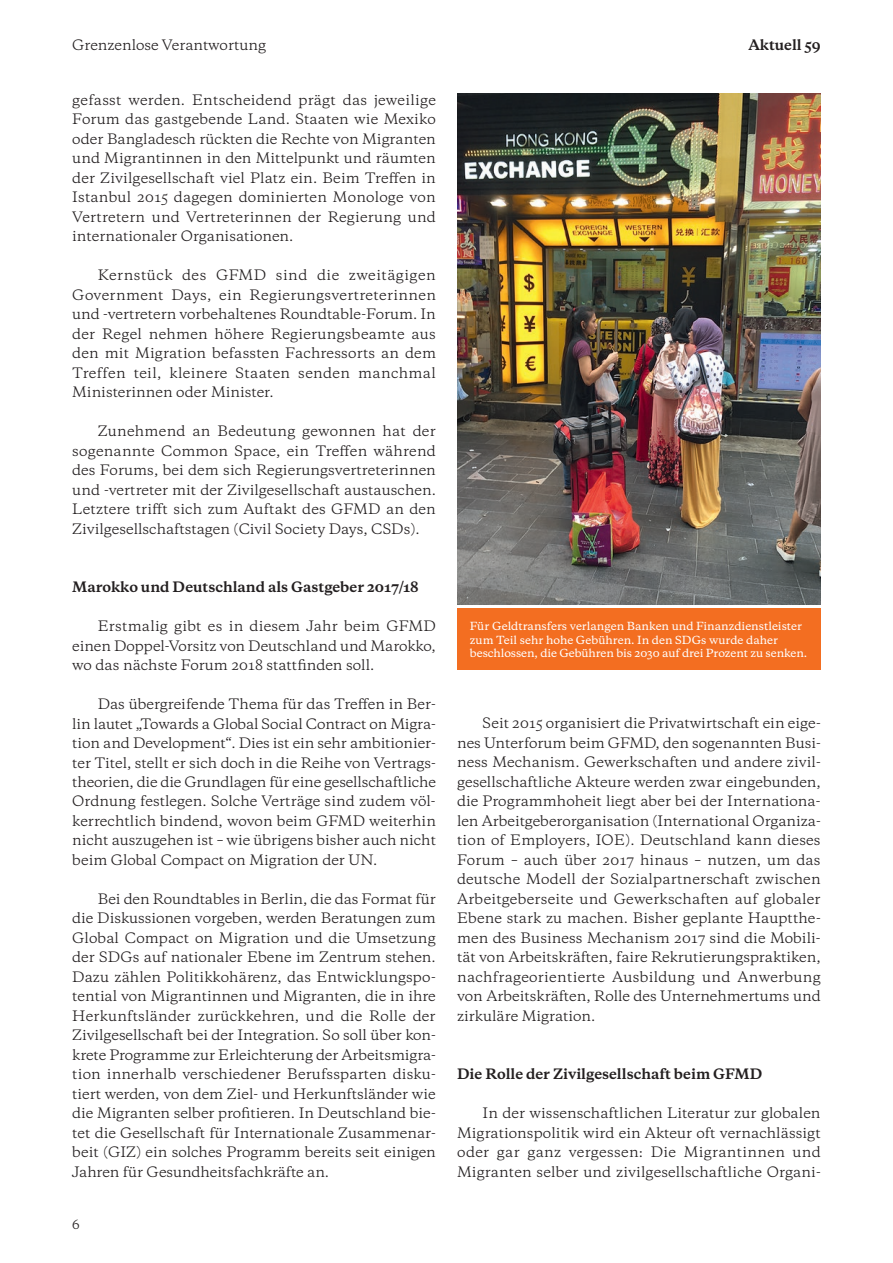
<style>
.page{position:relative;width:893px;height:1263px;background:#fff}
.page>*{position:absolute;margin:0;border:0;box-sizing:border-box;transform-origin:0 0}
.t1{font:13.5px/19.5px "Galaxie Copernicus";color:#231f20;text-align:justify}
.t2{font:700 13.5px "Galaxie Copernicus";color:#231f20}
.t3{font:12px "Galaxie Copernicus";color:#231f20}
.t4{font:500 10.5px/13.5px "Galaxie Copernicus";color:#fff}
</style>
<div class="page">
<img style="left:457px;top:94px;width:364px;height:510px">
<div style="left:457px;top:609px;width:364px;height:61px;background:#f36e21"></div>
<p class="t1" style="left:72px;top:35px;width:195px">Grenzenlose Verantwortung</p>
<p class="t2" style="left:748px;top:36px;width:74px">Aktuell 59</p>
<p class="t1" style="left:72px;top:90px;width:365px">gefasst werden. Entscheidend prägt das jeweilige Forum das gastgebende Land. Staaten wie Mexiko oder Bangladesch rückten die Rechte von Migranten und Migrantinnen in den Mittelpunkt und räumten der Zivilgesellschaft viel Platz ein. Beim Treffen in Istanbul 2015 dagegen dominierten Monologe von Vertretern und Vertreterinnen der Regierung und internationaler Organisationen.</p>
<p class="t1" style="left:72px;top:265px;width:365px;text-indent:26px">Kernstück des GFMD sind die zweitägigen Government Days, ein Regierungsvertreterinnen und -vertretern vorbehaltenes Roundtable-Forum. In der Regel nehmen höhere Regierungsbeamte aus den mit Migration befassten Fachressorts an dem Treffen teil, kleinere Staaten senden manchmal Ministerinnen oder Minister.</p>
<p class="t1" style="left:72px;top:421px;width:365px;text-indent:26px">Zunehmend an Bedeutung gewonnen hat der sogenannte Common Space, ein Treffen während des Forums, bei dem sich Regierungsvertreterinnen und -vertreter mit der Zivilgesellschaft austauschen.<br>Letztere trifft sich zum Auftakt des GFMD an den Zivilgesellschaftstagen (Civil Society Days, CSDs).</p>
<p class="t2" style="left:72px;top:578px;width:348px">Marokko und Deutschland als Gastgeber 2017/18</p>
<p class="t1" style="left:72px;top:616px;width:365px;text-indent:26px">Erstmalig gibt es in diesem Jahr beim GFMD einen Doppel-Vorsitz von Deutschland und Marokko, wo das nächste Forum 2018 stattfinden soll.</p>
<p class="t1" style="left:72px;top:694px;width:365px;text-indent:26px">Das übergreifende Thema für das Treffen in Ber&shy;lin lautet „Towards a Global Social Contract on Migra&shy;tion and Development“. Dies ist ein sehr ambitionier&shy;ter Titel, stellt er sich doch in die Reihe von Vertrags&shy;theorien, die die Grundlagen für eine gesellschaftliche Ordnung festlegen. Solche Verträge sind zudem völ&shy;kerrechtlich bindend, wovon beim GFMD weiterhin nicht auszugehen ist – wie übrigens bisher auch nicht beim Global Compact on Migration der UN.</p>
<p class="t1" style="left:72px;top:889px;width:365px;text-indent:26px">Bei den Roundtables in Berlin, die das Format für die Diskussionen vorgeben, werden Beratungen zum Global Compact on Migration und die Umsetzung der SDGs auf nationaler Ebene im Zentrum stehen.<br>Dazu zählen Politikkohärenz, das Entwicklungspo&shy;tential von Migrantinnen und Migranten, die in ihre Herkunftsländer zurückkehren, und die Rolle der Zivilgesellschaft bei der Integration. So soll über kon&shy;krete Programme zur Erleichterung der Arbeitsmigra&shy;tion innerhalb verschiedener Berufssparten disku&shy;tiert werden, von dem Ziel- und Herkunftsländer wie die Migranten selber profitieren. In Deutschland bie&shy;tet die Gesellschaft für Internationale Zusammenar&shy;beit (GIZ) ein solches Programm bereits seit einigen Jahren für Gesundheitsfachkräfte an.</p>
<p class="t3" style="left:72px;top:1216px;width:9px">6</p>
<p class="t4" style="left:470px;top:620px;width:339px">Für Geldtransfers verlangen Banken und Finanzdienstleister zum Teil sehr hohe Gebühren. In den SDGs wurde daher beschlossen, die Gebühren bis 2030 auf drei Prozent zu senken.</p>
<p class="t1" style="left:457px;top:714px;width:365px;text-indent:26px">Seit 2015 organisiert die Privatwirtschaft ein eige&shy;nes Unterforum beim GFMD, den sogenannten Busi&shy;ness Mechanism. Gewerkschaften und andere zivil&shy;gesellschaftliche Akteure werden zwar eingebunden, die Programmhoheit liegt aber bei der Internationa&shy;len Arbeitgeberorganisation (International Organiza&shy;tion of Employers, IOE). Deutschland kann dieses Forum – auch über 2017 hinaus – nutzen, um das deutsche Modell der Sozialpartnerschaft zwischen Arbeitgeberseite und Gewerkschaften auf globaler Ebene stark zu machen. Bisher geplante Hauptthe&shy;men des Business Mechanism 2017 sind die Mobili&shy;tät von Arbeitskräften, faire Rekrutierungspraktiken, nachfrageorientierte Ausbildung und Anwerbung von Arbeitskräften, Rolle des Unternehmertums und zirkuläre Migration.</p>
<p class="t2" style="left:457px;top:1065px;width:307px">Die Rolle der Zivilgesellschaft beim GFMD</p>
<p class="t1" style="left:457px;top:1103px;width:365px;text-indent:26px">In der wissenschaftlichen Literatur zur globalen Migrationspolitik wird ein Akteur oft vernachlässigt oder gar ganz vergessen: Die Migrantinnen und Migranten selber und zivilgesellschaftliche Organi-</p>
</div>
